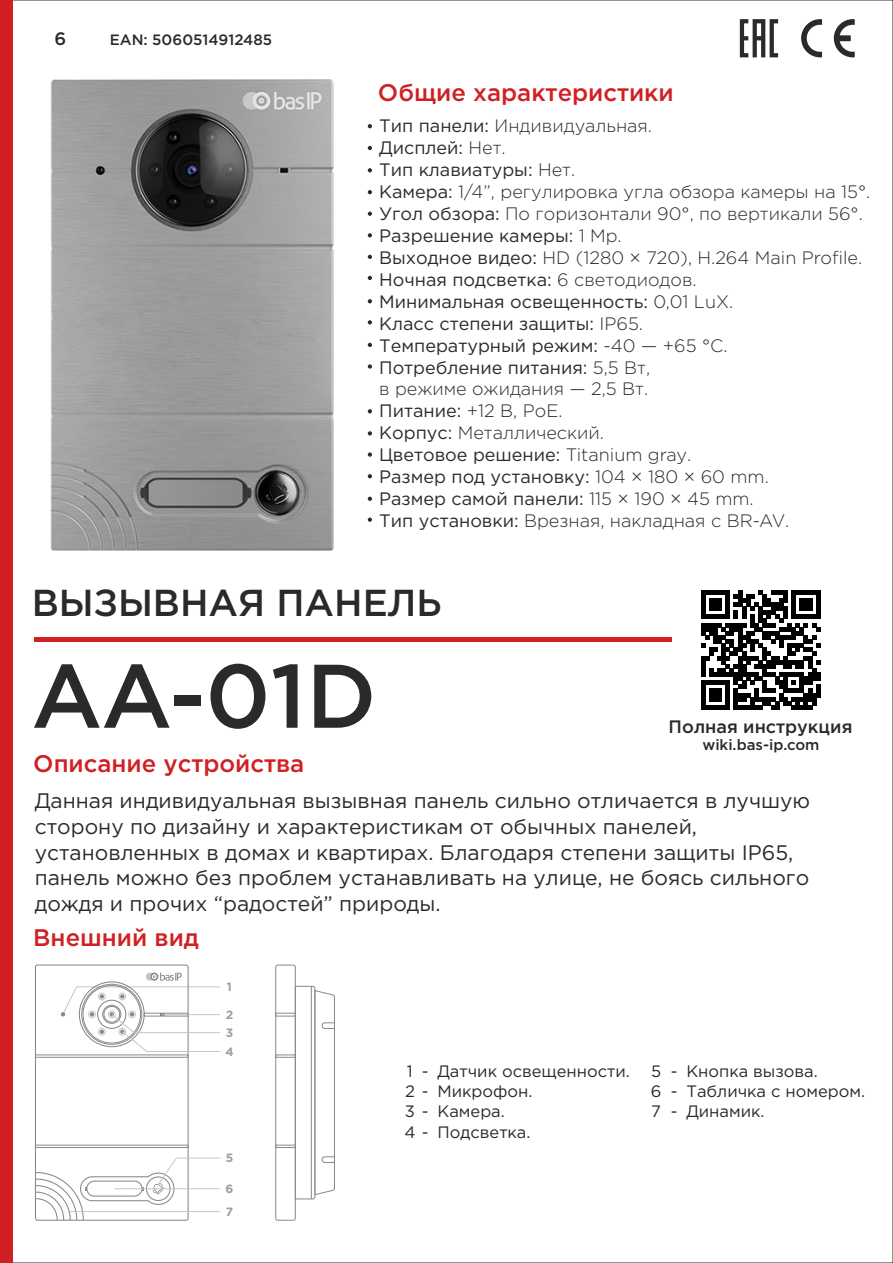
<style>
.page{position:relative;width:893px;height:1263px;background:#fff}
.page>*{position:absolute;margin:0;border:0;box-sizing:border-box;transform-origin:0 0}
.t1{font:500 90px "Gotham Pro";color:#2b2a29}
.t2{font:500 37.5px "Gotham Pro";color:#2b2a29}
.t3{font:500 24px "Gotham Pro";color:#d12023}
.t4{font:21px/25.5px "Gotham Pro";color:#2b2a29}
.t5{font:300 18px/21.9px "Gotham Pro";color:#2b2a29}
.t6{font:500 18px "Gotham Pro";color:#2b2a29}
.t7{font:16.5px/20.1px "Gotham Pro";color:#2b2a29}
.t8{font:500 15px "Gotham Pro";color:#2b2a29}
.t9{font:700 12px "Gotham Pro";color:#9d9e9e}
.s1{font-weight:400}
</style>
<div class="page">
<div style="left:0;top:0;width:13px;height:1263px;background:#d12023"></div>
<svg style="left:801px;top:19px;width:21px;height:38px"></svg>
<svg style="left:834px;top:19px;width:21px;height:38px"></svg>
<svg style="left:740px;top:19px;width:38px;height:38px"></svg>
<div style="left:34px;top:637px;width:638px;height:5px;background:#d12023"></div>
<svg style="left:701px;top:590px;width:119px;height:119px"></svg>
<svg style="left:368px;top:124px;width:4px;height:4px"></svg>
<svg style="left:368px;top:168px;width:4px;height:4px"></svg>
<svg style="left:368px;top:190px;width:4px;height:4px"></svg>
<svg style="left:368px;top:212px;width:4px;height:4px"></svg>
<svg style="left:368px;top:276px;width:4px;height:4px"></svg>
<svg style="left:368px;top:299px;width:4px;height:4px"></svg>
<svg style="left:368px;top:320px;width:4px;height:4px"></svg>
<svg style="left:368px;top:343px;width:4px;height:4px"></svg>
<svg style="left:368px;top:255px;width:4px;height:4px"></svg>
<svg style="left:368px;top:146px;width:4px;height:4px"></svg>
<svg style="left:368px;top:233px;width:4px;height:4px"></svg>
<svg style="left:368px;top:431px;width:4px;height:4px"></svg>
<svg style="left:368px;top:452px;width:4px;height:5px"></svg>
<svg style="left:368px;top:474px;width:4px;height:4px"></svg>
<svg style="left:368px;top:497px;width:4px;height:4px"></svg>
<svg style="left:368px;top:409px;width:4px;height:4px"></svg>
<svg style="left:368px;top:364px;width:4px;height:5px"></svg>
<svg style="left:368px;top:518px;width:4px;height:4px"></svg>
<div style="left:35px;top:964px;width:154px;height:257px;border:1px solid #898989;border-radius:2px"></div>
<div style="left:35px;top:1145px;width:153px;height:3px;border:1px solid #898989"></div>
<svg style="left:61px;top:972px;width:160px;height:80px"></svg>
<svg style="left:35px;top:1157px;width:186px;height:63px"></svg>
<hr style="left:69px;top:1211px;width:151px;height:1px;background:#c5c6c6">
<div style="left:275px;top:965px;width:21px;height:256px;border:1px solid #898989;border-radius:2px"></div>
<div style="left:276px;top:1013px;width:20px;height:3px;border:1px solid #898989"></div>
<div style="left:276px;top:1145px;width:20px;height:3px;border:1px solid #898989"></div>
<svg style="left:294px;top:985px;width:41px;height:215px"></svg>
<img style="left:50px;top:79px;width:284px;height:472px">
<p class="t6" style="left:54px;top:32px;width:13px">6</p>
<p class="t8" style="left:110px;top:34px;width:164px">EAN: 5060514912485</p>
<h3 class="t3" style="left:378px;top:84px;width:297px">Общие характеристики</h3>
<p class="t5" style="left:379px;top:116px;width:493px"><span class="s1">Тип панели:</span> Индивидуальная.<br><span class="s1">Дисплей:</span> Нет.<br><span class="s1">Тип клавиатуры:</span> Нет.<br><span class="s1">Камера:</span> 1/4”, регулировка угла обзора камеры на 15°.<br><span class="s1">Угол обзора:</span> По горизонтали 90°, по вертикали 56°.<br><span class="s1">Разрешение камеры:</span> 1 Мp.<br><span class="s1">Выходное видео:</span> HD (1280 × 720), H.264 Main Profile.<br><span class="s1">Ночная подсветка:</span> 6 светодиодов.<br><span class="s1">Минимальная освещенность:</span> 0,01 LuX.<br><span class="s1">Класс степени защиты:</span> IP65.<br><span class="s1">Температурный режим:</span> -40 — +65 °С.<br><span class="s1">Потребление питания:</span> 5,5 Вт,<br>в режиме ожидания — 2,5 Вт.<br><span class="s1">Питание:</span> +12 В, PoE.<br><span class="s1">Корпус:</span> Металлический.<br><span class="s1">Цветовое решение:</span> Titanium gray.<br><span class="s1">Размер под установку:</span> 104 × 180 × 60 mm.<br><span class="s1">Размер самой панели:</span> 115 × 190 × 45 mm.<br><span class="s1">Тип установки:</span> Врезная, накладная с BR-AV.</p>
<h2 class="t2" style="left:32px;top:589px;width:412px">ВЫЗЫВНАЯ ПАНЕЛЬ</h2>
<h1 class="t1" style="left:31px;top:662px;width:347px">AA-01D</h1>
<h3 class="t3" style="left:33px;top:755px;width:273px">Описание устройства</h3>
<p class="t6" style="left:669px;top:720px;width:185px">Полная инструкция</p>
<p class="t8" style="left:702px;top:739px;width:119px">wiki.bas-ip.com</p>
<p class="t4" style="left:35px;top:790px;width:777px">Данная индивидуальная вызывная панель сильно отличается в лучшую сторону по дизайну и характеристикам от обычных панелей, установленных в домах и квартирах. Благодаря степени защиты IP65, панель можно без проблем устанавливать на улице, не боясь сильного дождя и прочих “радостей” природы.</p>
<h3 class="t3" style="left:33px;top:928px;width:167px">Внешний вид</h3>
<p class="t9" style="left:227px;top:982px;width:7px">1</p>
<p class="t9" style="left:226px;top:1028px;width:9px">3</p>
<p class="t9" style="left:226px;top:1010px;width:9px">2</p>
<p class="t9" style="left:225px;top:1047px;width:10px">4</p>
<p class="t9" style="left:226px;top:1153px;width:9px">5</p>
<p class="t9" style="left:225px;top:1184px;width:9px">6</p>
<p class="t9" style="left:226px;top:1207px;width:9px">7</p>
<p class="t7" style="left:404px;top:1062px;width:26px">1<br>2 -<br>3 -<br>4 -</p>
<p class="t7" style="left:651px;top:1062px;width:12px;text-align:justify">5<br>6<br>7</p>
<p class="t7" style="left:437px;top:1062px;width:194px">Датчик освещенности.<br>Микрофон.<br>Камера.<br>Подсветка.</p>
<p class="t7" style="left:422px;top:1062px;width:8px">-</p>
<p class="t7" style="left:671px;top:1062px;width:8px;text-align:justify">- - -</p>
<p class="t7" style="left:686px;top:1062px;width:180px">Кнопка вызова.<br>Табличка с номером.<br>Динамик.</p>
</div>
